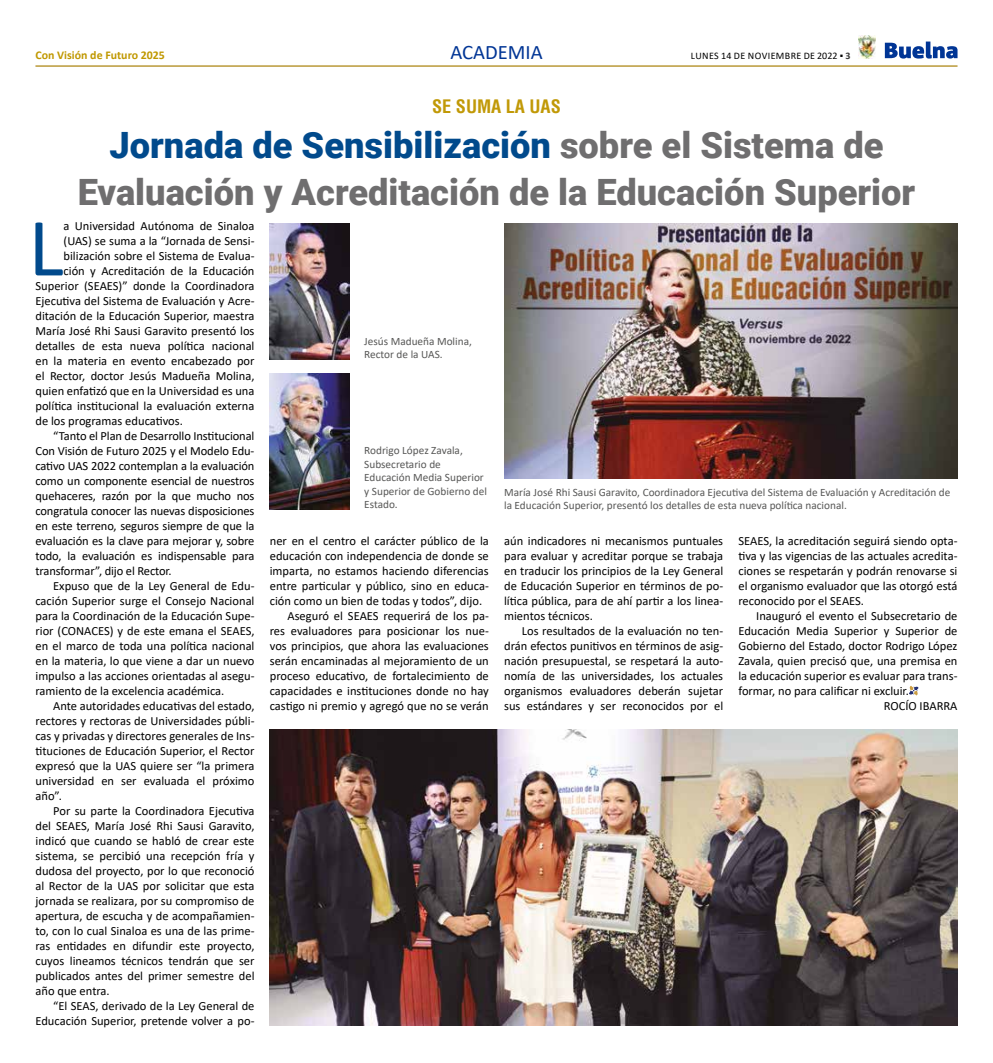
<style>
.page{position:relative;width:993px;height:1063px;background:#fff}
.page>*{position:absolute;margin:0;border:0;box-sizing:border-box;transform-origin:0 0}
.t1{font:83.38px "Calibri";color:#014a8c}
.t2{font:900 36.25px/47.5px "Roboto";color:#6f6e6f;text-align:center}
.t3{font:20.62px "Calibri";color:#003595}
.t4{font:700 condensed 18.12px "Helvetica";color:#c19907}
.t5{font:12.5px/15px "Calibri";color:#000;text-align:justify}
.t6{font:700 11.88px "Calibri";color:#c09800}
.t7{font:11.25px/13.5px "Calibri";color:#575756}
.t8{font:10px "Calibri";letter-spacing:.04em;color:#000}
.s1{font-weight:700;color:#3c3c3b}
.s2{color:#014a8c}
</style>
<div class="page">
<hr style="left:35px;top:65px;width:922px;height:2px;background:#ac8511">
<svg style="left:884px;top:42px;width:73px;height:17px"></svg>
<img style="left:858px;top:35px;width:17px;height:24px">
<img style="left:270px;top:224px;width:79px;height:135px">
<img style="left:270px;top:374px;width:79px;height:135px">
<img style="left:504px;top:224px;width:453px;height:254px">
<img style="left:270px;top:730px;width:687px;height:295px">
<svg style="left:909px;top:686px;width:9px;height:9px"></svg>
<p class="t6" style="left:35px;top:46px;width:131px">Con Visión de Futuro 2025</p>
<h3 class="t3" style="left:450px;top:37px;width:94px">ACADEMIA</h3>
<p class="t8" style="left:690px;top:48px;width:161px">LUNES 14 DE NOVIEMBRE DE 2022 ▪ <span class="s1">3</span></p>
<h3 class="t4" style="left:432px;top:94px;width:130px">SE SUMA LA UAS</h3>
<h2 class="t2" style="left:78px;top:120px;width:838px"><span class="s2">Jornada de Sensibilización</span> sobre el Sistema de<br>Evaluación y Acreditación de la Educación Superior</h2>
<h1 class="t1" style="left:28px;top:190px;width:37px">L</h1>
<p class="t5" style="left:63px;top:218px;width:192px">a Universidad Autónoma de Sinaloa</p>
<p class="t5" style="left:63px;top:233px;width:192px">(UAS) se suma a la “Jornada de Sensi-</p>
<p class="t5" style="left:63px;top:248px;width:192px">bilización sobre el Sistema de Evalua-</p>
<p class="t5" style="left:63px;top:263px;width:192px">ción y Acreditación de la Educación</p>
<p class="t5" style="left:35px;top:278px;width:220px">Superior (SEAES)” donde la Coordinadora</p>
<p class="t5" style="left:35px;top:293px;width:220px">Ejecutiva del Sistema de Evaluación y Acre-</p>
<p class="t5" style="left:35px;top:308px;width:220px">ditación de la Educación Superior, maestra</p>
<p class="t5" style="left:35px;top:323px;width:220px">María José Rhi Sausi Garavito presentó los</p>
<p class="t5" style="left:35px;top:338px;width:220px">detalles de esta nueva política nacional</p>
<p class="t5" style="left:35px;top:353px;width:220px">en la materia en evento encabezado por</p>
<p class="t5" style="left:35px;top:368px;width:220px">el Rector, doctor Jesús Madueña Molina,</p>
<p class="t5" style="left:35px;top:383px;width:220px">quien enfatizó que en la Universidad es una</p>
<p class="t5" style="left:35px;top:398px;width:220px">política institucional la evaluación externa</p>
<p class="t5" style="left:35px;top:413px;width:149px">de los programas educativos.</p>
<p class="t5" style="left:53px;top:428px;width:203px">“Tanto el Plan de Desarrollo Institucional</p>
<p class="t5" style="left:35px;top:443px;width:220px">Con Visión de Futuro 2025 y el Modelo Edu-</p>
<p class="t5" style="left:35px;top:458px;width:220px">cativo UAS 2022 contemplan a la evaluación</p>
<p class="t5" style="left:35px;top:473px;width:220px">como un componente esencial de nuestros</p>
<p class="t5" style="left:35px;top:488px;width:220px">quehaceres, razón por la que mucho nos</p>
<p class="t5" style="left:35px;top:503px;width:220px">congratula conocer las nuevas disposiciones</p>
<p class="t5" style="left:35px;top:518px;width:220px">en este terreno, seguros siempre de que la</p>
<p class="t5" style="left:35px;top:533px;width:220px">evaluación es la clave para mejorar y, sobre</p>
<p class="t5" style="left:35px;top:548px;width:220px">todo, la evaluación es indispensable para</p>
<p class="t5" style="left:35px;top:563px;width:138px">transformar”, dijo el Rector.</p>
<p class="t5" style="left:53px;top:578px;width:203px">Expuso que de la Ley General de Edu-</p>
<p class="t5" style="left:35px;top:593px;width:220px">cación Superior surge el Consejo Nacional</p>
<p class="t5" style="left:35px;top:608px;width:220px">para la Coordinación de la Educación Supe-</p>
<p class="t5" style="left:35px;top:623px;width:220px">rior (CONACES) y de este emana el SEAES,</p>
<p class="t5" style="left:35px;top:638px;width:220px">en el marco de toda una política nacional</p>
<p class="t5" style="left:35px;top:653px;width:220px">en la materia, lo que viene a dar un nuevo</p>
<p class="t5" style="left:35px;top:668px;width:220px">impulso a las acciones orientadas al asegu-</p>
<p class="t5" style="left:35px;top:683px;width:190px">ramiento de la excelencia académica.</p>
<p class="t5" style="left:53px;top:698px;width:203px">Ante autoridades educativas del estado,</p>
<p class="t5" style="left:35px;top:713px;width:220px">rectores y rectoras de Universidades públi-</p>
<p class="t5" style="left:35px;top:728px;width:220px">cas y privadas y directores generales de Ins-</p>
<p class="t5" style="left:35px;top:743px;width:220px">tituciones de Educación Superior, el Rector</p>
<p class="t5" style="left:35px;top:758px;width:220px">expresó que la UAS quiere ser “la primera</p>
<p class="t5" style="left:35px;top:773px;width:220px">universidad en ser evaluada el próximo</p>
<p class="t5" style="left:35px;top:788px;width:28px">año”.</p>
<p class="t5" style="left:53px;top:803px;width:203px">Por su parte la Coordinadora Ejecutiva</p>
<p class="t5" style="left:35px;top:818px;width:220px">del SEAES, María José Rhi Sausi Garavito,</p>
<p class="t5" style="left:35px;top:833px;width:220px">indicó que cuando se habló de crear este</p>
<p class="t5" style="left:35px;top:848px;width:220px">sistema, se percibió una recepción fría y</p>
<p class="t5" style="left:35px;top:863px;width:220px">dudosa del proyecto, por lo que reconoció</p>
<p class="t5" style="left:35px;top:878px;width:220px">al Rector de la UAS por solicitar que esta</p>
<p class="t5" style="left:35px;top:893px;width:220px">jornada se realizara, por su compromiso de</p>
<p class="t5" style="left:35px;top:908px;width:220px">apertura, de escucha y de acompañamien-</p>
<p class="t5" style="left:35px;top:923px;width:220px">to, con lo cual Sinaloa es una de las prime-</p>
<p class="t5" style="left:35px;top:938px;width:220px">ras entidades en difundir este proyecto,</p>
<p class="t5" style="left:35px;top:953px;width:220px">cuyos lineamos técnicos tendrán que ser</p>
<p class="t5" style="left:35px;top:968px;width:220px">publicados antes del primer semestre del</p>
<p class="t5" style="left:35px;top:983px;width:76px">año que entra.</p>
<p class="t5" style="left:53px;top:998px;width:203px">“El SEAS, derivado de la Ley General de</p>
<p class="t5" style="left:35px;top:1013px;width:220px">Educación Superior, pretende volver a po-</p>
<p class="t7" style="left:364px;top:334px;width:109px">Jesús Madueña Molina,<br>Rector de la UAS.</p>
<p class="t7" style="left:364px;top:444px;width:124px">Rodrigo López Zavala,<br>Subsecretario de<br>Educación Media Superior y Superior de Gobierno del<br>Estado.</p>
<p class="t5" style="left:270px;top:533px;width:220px">ner en el centro el carácter público de la</p>
<p class="t5" style="left:270px;top:548px;width:220px">educación con independencia de donde se</p>
<p class="t5" style="left:270px;top:563px;width:220px">imparta, no estamos haciendo diferencias</p>
<p class="t5" style="left:270px;top:578px;width:220px">entre particular y público, sino en educa-</p>
<p class="t5" style="left:270px;top:593px;width:214px">ción como un bien de todas y todos”, dijo.</p>
<p class="t5" style="left:287px;top:608px;width:203px">Aseguró el SEAES requerirá de los pa-</p>
<p class="t5" style="left:270px;top:623px;width:220px">res evaluadores para posicionar los nue-</p>
<p class="t5" style="left:270px;top:638px;width:220px">vos principios, que ahora las evaluaciones</p>
<p class="t5" style="left:270px;top:653px;width:220px">serán encaminadas al mejoramiento de un</p>
<p class="t5" style="left:270px;top:668px;width:220px">proceso educativo, de fortalecimiento de</p>
<p class="t5" style="left:270px;top:683px;width:220px">capacidades e instituciones donde no hay</p>
<p class="t5" style="left:270px;top:698px;width:220px">castigo ni premio y agregó que no se verán</p>
<p class="t7" style="left:504px;top:485px;width:447px">María José Rhi Sausi Garavito, Coordinadora Ejecutiva del Sistema de Evaluación y Acreditación de la Educación Superior, presentó los detalles de esta nueva política nacional.</p>
<p class="t5" style="left:504px;top:533px;width:220px">aún indicadores ni mecanismos puntuales para evaluar y acreditar porque se trabaja en traducir los principios de la Ley General de Educación Superior en términos de po&shy;lítica pública, para de ahí partir a los linea&shy;mientos técnicos.</p>
<p class="t5" style="left:504px;top:623px;width:220px;text-indent:18px">Los resultados de la evaluación no ten&shy;drán efectos punitivos en términos de asig&shy;nación presupuestal, se respetará la auto&shy;nomía de las universidades, los actuales organismos evaluadores deberán sujetar sus estándares y ser reconocidos por el</p>
<p class="t5" style="left:738px;top:533px;width:220px">SEAES, la acreditación seguirá siendo opta&shy;tiva y las vigencias de las actuales acredita&shy;ciones se respetarán y podrán renovarse si el organismo evaluador que las otorgó está reconocido por el SEAES.</p>
<p class="t5" style="left:756px;top:608px;width:203px">Inauguró el evento el Subsecretario de</p>
<p class="t5" style="left:738px;top:623px;width:220px">Educación Media Superior y Superior de</p>
<p class="t5" style="left:738px;top:638px;width:220px">Gobierno del Estado, doctor Rodrigo López</p>
<p class="t5" style="left:738px;top:653px;width:220px">Zavala, quien precisó que, una premisa en</p>
<p class="t5" style="left:738px;top:668px;width:220px">la educación superior es evaluar para trans-</p>
<p class="t5" style="left:738px;top:683px;width:172px">formar, no para calificar ni excluir.</p>
<p class="t5" style="left:883px;top:698px;width:75px">ROCÍO IBARRA</p>
</div>
